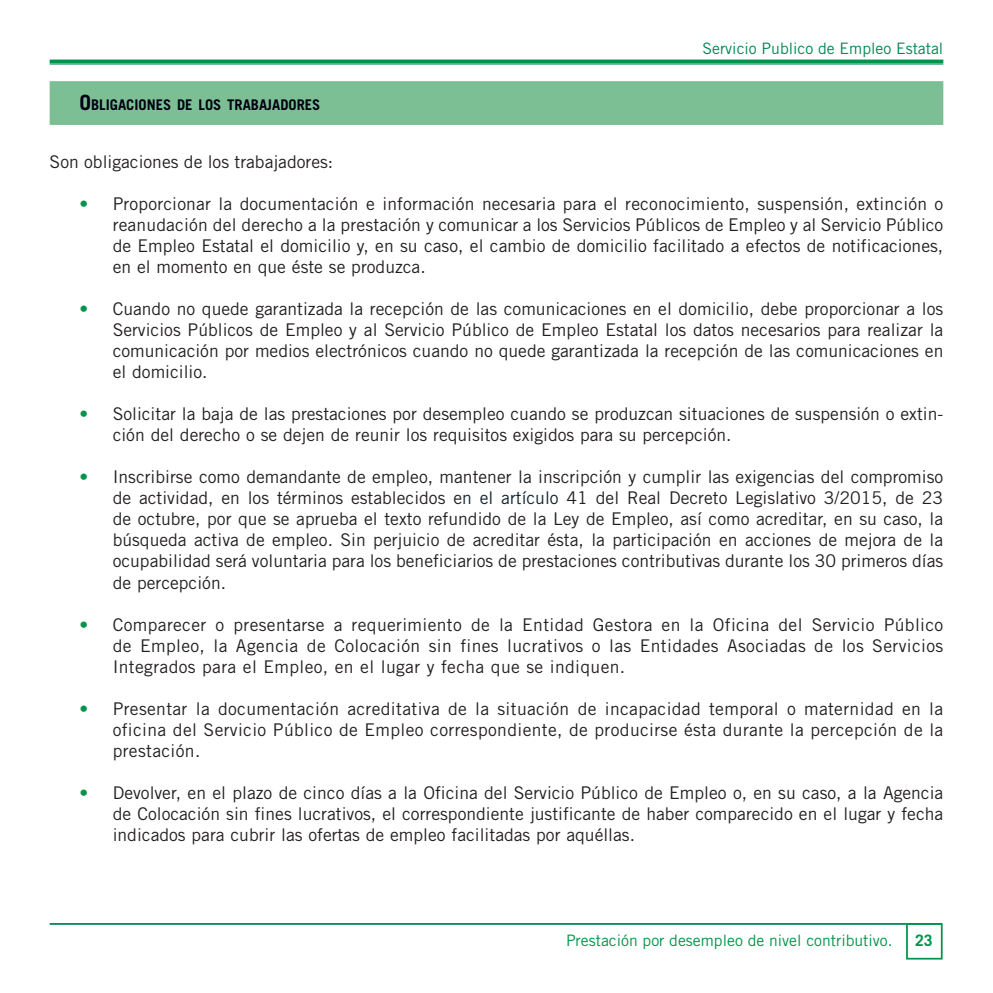
<style>
.page{position:relative;width:993px;height:993px;background:#fff}
.page>*{position:absolute;margin:0;border:0;box-sizing:border-box;transform-origin:0 0}
.t1{font:17.5px/21px "Trade Gothic LT Std";color:#231f20;text-align:justify}
.t2{font:15.75px "Trade Gothic LT Std";color:#00954a}
.t3{font:15.75px "Trade Gothic LT Std";color:#008751}
.t4{font:700 15.75px "Trade Gothic LT Std";color:#00954a}
.t5{font:700 14.7px "Trade Gothic LT Std";color:#000212}
.s1{font-size:21px}
.s2{color:#00954a}
.s3{color:#112530}
</style>
<div class="page">
<hr style="left:50px;top:922px;width:891px;height:2px;background:#008751">
<div style="left:905px;top:922px;width:37px;height:37px;border:2px solid #00954a"></div>
<svg style="left:50px;top:59px;width:893px;height:4px;fill:#00954a"></svg>
<hr style="left:50px;top:63px;width:893px;height:2px;background:#5a8">
<div style="left:50px;top:81px;width:893px;height:44px;background:#7dbf95"></div>
<p class="t5" style="left:79px;top:96px;width:242px"><span class="s1">O</span>BLIGACI ONES DE LOS TRABAJADORES</p>
<p class="t3" style="left:702px;top:39px;width:242px">Servicio Publico de Empleo Estatal</p>
<p class="t1" style="left:50px;top:151px;width:285px">Son obligaciones de los trabajadores:</p>
<p class="t1" style="left:113px;top:193px;width:831px;text-indent:-33px"><span class="s2">•</span> Proporcionar la documentación e información necesaria para el reconocimiento, suspensión, extinción o reanudación del derecho a la prestación y comunicar a los Servicios Públicos de Empleo y al Servicio Público de Empleo Estatal el domicilio y, en su caso, el cambio de domicilio facilitado a efectos de notificaciones, en el momento en que éste se produzca.</p>
<p class="t1" style="left:113px;top:298px;width:831px;text-indent:-33px"><span class="s2">•</span> Cuando no quede garantizada la recepción de las comunicaciones en el domicilio, debe proporcionar a los Servicios Públicos de Empleo y al Servicio Público de Empleo Estatal los datos necesarios para realizar la comunicación por medios electrónicos cuando no quede garantizada la recepción de las comunicaciones en el domicilio.</p>
<p class="t1" style="left:113px;top:403px;width:831px;text-indent:-33px"><span class="s2">•</span> Solicitar la baja de las prestaciones por desempleo cuando se produzcan situaciones de suspensión o extin&shy;ción del derecho o se dejen de reunir los requisitos exigidos para su percepción.</p>
<p class="t1" style="left:113px;top:466px;width:831px;text-indent:-33px"><span class="s2">•</span> Inscribirse como demandante de empleo, mantener la inscripción y cumplir las exigencias del compromiso de actividad, en los términos establecidos e<span class="s3">n el artículo</span> 41 del Real Decreto Legislativo 3/2015, de 23 de octubre, por que se aprueba el texto refundido de la Ley de Empleo, así como acreditar, en su caso, la búsqueda activa de empleo. Sin perjuicio de acreditar ésta, la participación en acciones de mejora de la ocupabilidad será voluntaria para los beneficiarios de prestaciones contributivas durante los 30 primeros días de percepción.</p>
<p class="t1" style="left:113px;top:613px;width:831px;text-indent:-33px"><span class="s2">•</span> Comparecer o presentarse a requerimiento de la Entidad Gestora en la Oficina del Servicio Público de Empleo, la Agencia de Colocación sin fines lucrativos o las Entidades Asociadas de los Servicios Integrados para el Empleo, en el lugar y fecha que se indiquen.</p>
<p class="t1" style="left:113px;top:697px;width:831px;text-indent:-33px"><span class="s2">•</span> Presentar la documentación acreditativa de la situación de incapacidad temporal o maternidad en la oficina del Servicio Público de Empleo correspondiente, de producirse ésta durante la percepción de la prestación.</p>
<p class="t1" style="left:113px;top:781px;width:831px;text-indent:-33px"><span class="s2">•</span> Devolver, en el plazo de cinco días a la Oficina del Servicio Público de Empleo o, en su caso, a la Agencia de Colocación sin fines lucrativos, el correspondiente justificante de haber comparecido en el lugar y fecha indicados para cubrir las ofertas de empleo facilitadas por aquéllas.</p>
<p class="t2" style="left:566px;top:930px;width:328px">Prestación por desempleo de nivel contributivo.</p>
<p class="t4" style="left:914px;top:930px;width:19px">23</p>
</div>
